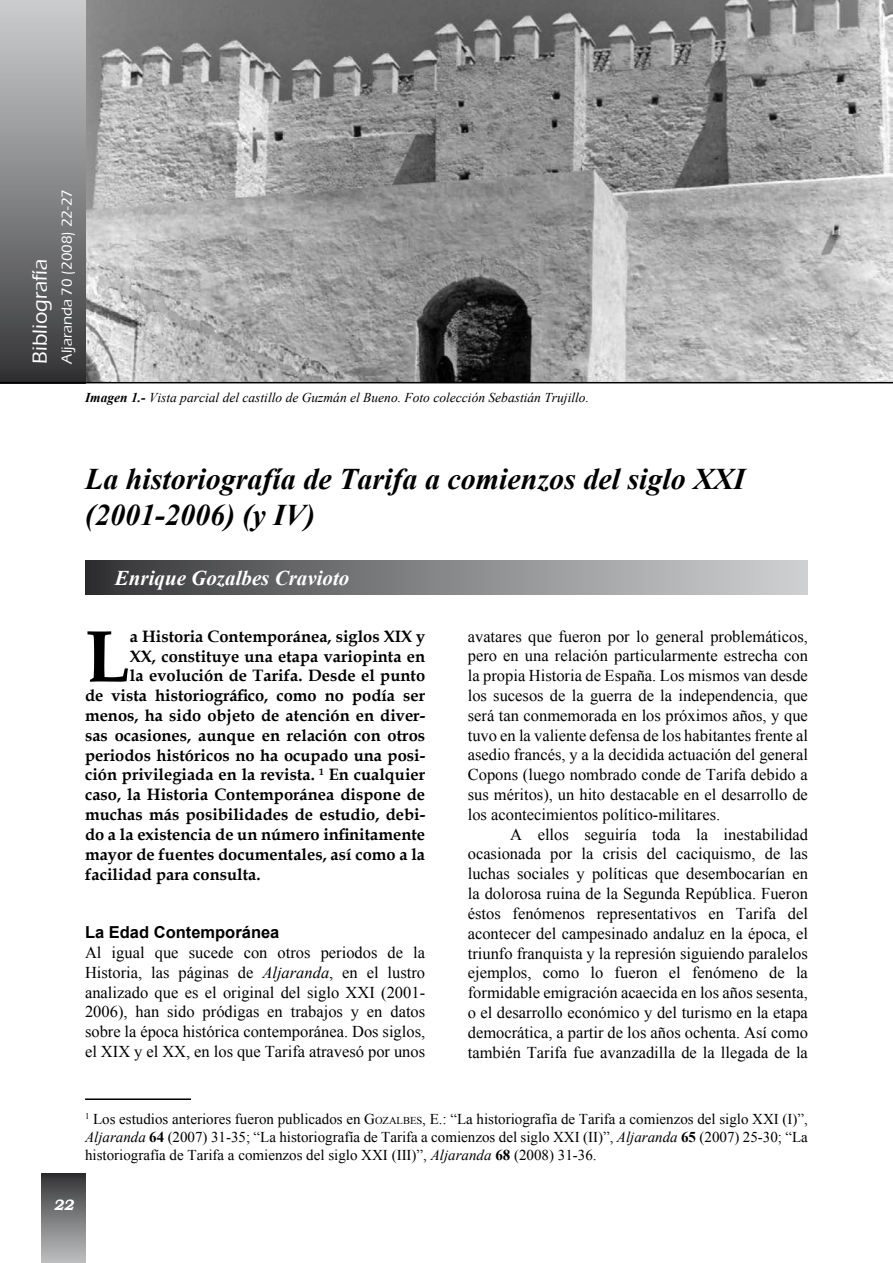
<style>
.page{position:relative;width:893px;height:1263px;background:#fff}
.page>*{position:absolute;margin:0;border:0;box-sizing:border-box;transform-origin:0 0}
.t1{font:700 73.5px "Book Antiqua";color:#000}
.t2{font:italic 700 30px/36px "Times New Roman";color:#000}
.t3{font:italic 700 21px "Times New Roman";color:#fff}
.t4{font:500 21px "Eras ITC";color:#fff}
.t5{font:16.5px/19.8px "Times New Roman";color:#000;text-align:justify}
.t6{font:700 16.5px "Book Antiqua";color:#000}
.t7{font:700 16.5px "Arial";color:#000}
.t8{font:15px/18px "Times New Roman";color:#000;text-align:justify}
.t9{font:500 15px "Eras ITC";color:#fff}
.t10{font:italic 700 15px "Bookman Old Style";color:#fff}
.t11{font:italic 13.5px "Times New Roman";color:#000}
.s1{font-weight:700}
.s2{font-style:italic}
.s3{font-size:10.5px}
</style>
<div class="page">
<div style="left:42px;top:1174px;width:43px;height:89px;background:linear-gradient(to bottom,#353538,#c0c2c3)"></div>
<img style="left:85px;top:0;width:807px;height:382px">
<div style="left:0;top:0;width:85px;height:383px;background:linear-gradient(to bottom,#cfd1d2,#363639)"></div>
<hr style="left:0;top:382px;width:893px;height:1px;background:#000">
<hr style="left:85px;top:1098px;width:106px;height:2px;background:#000">
<div style="left:85px;top:561px;width:723px;height:34px;background:linear-gradient(to right,#363638,#d3d5d7)"></div>
<p class="t4" style="left:28px;top:364px;width:106px;rotate:-90deg">Bibliografía</p>
<p class="t9" style="left:59px;top:364px;width:176px;rotate:-90deg">Aljaranda 70 (2008) 22-27</p>
<p class="t11" style="left:85px;top:388px;width:505px"><span class="s1">Imagen 1.-</span> Vista parcial del castillo de Guzmán el Bueno. Foto colección Sebastián Trujillo.</p>
<h2 class="t2" style="left:85px;top:460px;width:662px">La historiografía de Tarifa a comienzos del siglo XXI (2001-2006) (y IV)</h2>
<p class="t3" style="left:115px;top:563px;width:236px">Enrique Gozalbes Cravioto</p>
<h1 class="t1" style="left:85px;top:606px;width:46px">L</h1>
<p class="t6" style="left:130px;top:625px;width:297px">a Historia Contemporánea, siglos XIX y</p>
<p class="t6" style="left:130px;top:645px;width:297px">XX, constituye una etapa variopinta en</p>
<p class="t6" style="left:130px;top:665px;width:297px">la evolución de Tarifa. Desde el punto</p>
<p class="t6" style="left:85px;top:684px;width:342px">de vista historiográfico, como no podía ser</p>
<p class="t6" style="left:85px;top:704px;width:342px">menos, ha sido objeto de atención en diver-</p>
<p class="t6" style="left:85px;top:724px;width:342px">sas ocasiones, aunque en relación con otros</p>
<p class="t6" style="left:85px;top:744px;width:342px">periodos históricos no ha ocupado una posi-</p>
<p class="t6" style="left:85px;top:764px;width:342px">ción privilegiada en la revista. <sup>1</sup> En cualquier</p>
<p class="t6" style="left:85px;top:783px;width:342px">caso, la Historia Contemporánea dispone de</p>
<p class="t6" style="left:85px;top:803px;width:342px">muchas más posibilidades de estudio, debi-</p>
<p class="t6" style="left:85px;top:823px;width:342px">do a la existencia de un número infinitamente</p>
<p class="t6" style="left:85px;top:843px;width:342px">mayor de fuentes documentales, así como a la</p>
<p class="t6" style="left:85px;top:863px;width:177px">facilidad para consulta.</p>
<p class="t7" style="left:85px;top:921px;width:196px">La Edad Contemporánea</p>
<p class="t5" style="left:85px;top:942px;width:342px">Al igual que sucede con otros periodos de la Historia, las páginas de <span class="s2">Aljaranda</span>, en el lustro analizado que es el original del siglo XXI (2001- 2006), han sido pródigas en trabajos y en datos sobre la época histórica contemporánea. Dos siglos, el XIX y el XX, en los que Tarifa atravesó por unos</p>
<p class="t5" style="left:468px;top:626px;width:342px">avatares que fueron por lo general problemáticos, pero en una relación particularmente estrecha con la propia Historia de España. Los mismos van desde los sucesos de la guerra de la independencia, que será tan conmemorada en los próximos años, y que tuvo en la valiente defensa de los habitantes frente al asedio francés, y a la decidida actuación del general Copons (luego nombrado conde de Tarifa debido a sus méritos), un hito destacable en el desarrollo de los acontecimientos político-militares.</p>
<p class="t5" style="left:468px;top:824px;width:342px;text-indent:43px">A ellos seguiría toda la inestabilidad ocasionada por la crisis del caciquismo, de las luchas sociales y políticas que desembocarían en la dolorosa ruina de la Segunda República. Fueron éstos fenómenos representativos en Tarifa del acontecer del campesinado andaluz en la época, el triunfo franquista y la represión siguiendo paralelos ejemplos, como lo fueron el fenómeno de la formidable emigración acaecida en los años sesenta, o el desarrollo económico y del turismo en la etapa democrática, a partir de los años ochenta. Así como también Tarifa fue avanzadilla de la llegada de la</p>
<p class="t8" style="left:85px;top:1109px;width:724px"><sup>1</sup> Los estudios anteriores fueron publicados en G<span class="s3">ozalbes</span>, E.: “La historiografía de Tarifa a comienzos del siglo XXI (I)”, <span class="s2">Aljaranda</span> <span class="s1">64</span> (2007) 31-35; “La historiografía de Tarifa a comienzos del siglo XXI (II)”, <span class="s2">Aljaranda</span> <span class="s1">65</span> (2007) 25-30; “La historiografía de Tarifa a comienzos del siglo XXI (III)”, <span class="s2">Aljaranda</span> <span class="s1">68</span> (2008) 31-36.</p>
<p class="t10" style="left:53px;top:1194px;width:22px">22</p>
</div>
